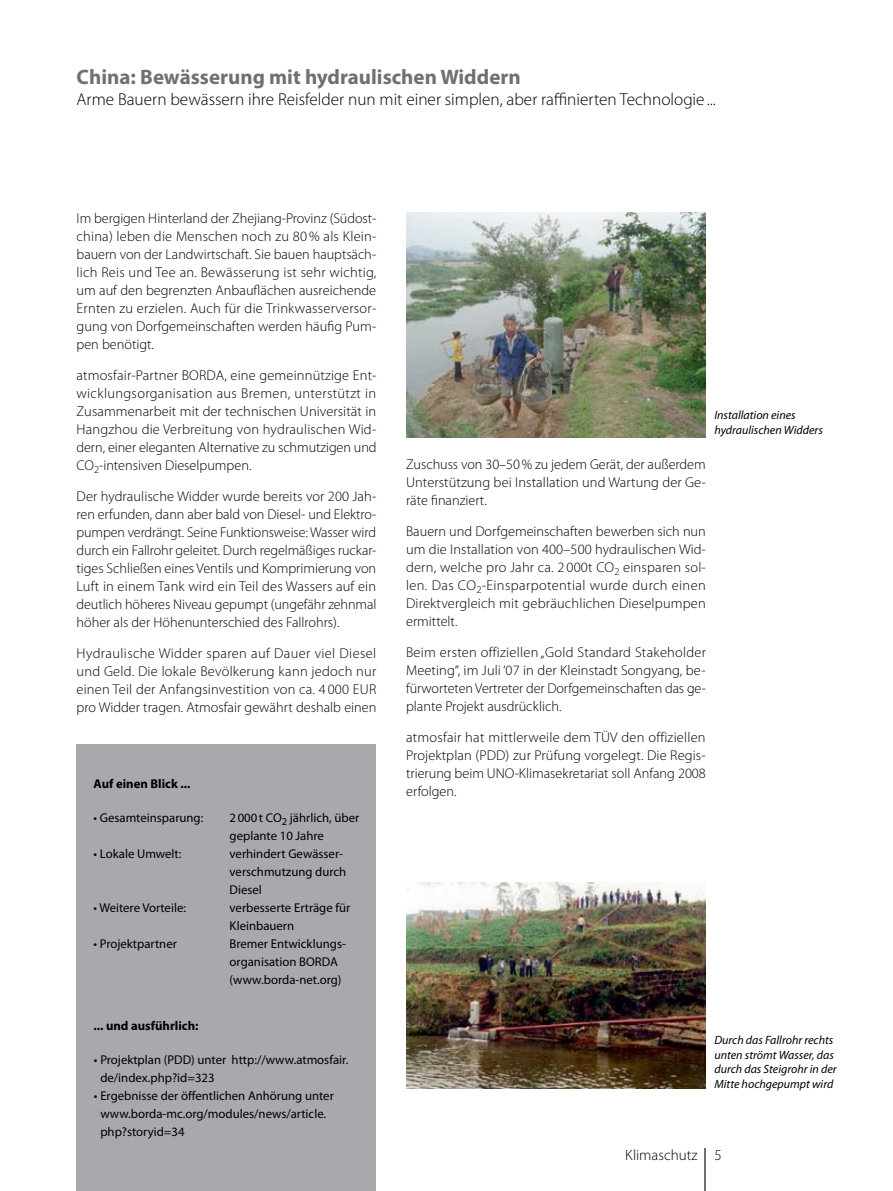
<style>
.page{position:relative;width:893px;height:1191px;background:#fff}
.page>*{position:absolute;margin:0;border:0;box-sizing:border-box;transform-origin:0 0}
.t1{font:700 21px "Myriad Pro";color:#6f7073}
.t2{font:300 17.25px "Myriad Pro";color:#000}
.t3{font:300 15px "Myriad Pro";color:#000}
.t4{font:300 14.25px/18px "Myriad Pro";color:#000;text-align:justify}
.t5{font:12.75px/18px "Myriad Pro";color:#000}
.t6{font:700 12.75px "Myriad Pro";color:#000}
.t7{font:italic 12px/14.4px "Myriad Pro";color:#000}
</style>
<div class="page">
<div style="left:77px;top:744px;width:299px;height:447px;background:#a7a9ac"></div>
<hr style="left:705px;top:1148px;width:1px;height:43px;background:#6f7073">
<img style="left:406px;top:212px;width:300px;height:225px">
<img style="left:406px;top:882px;width:300px;height:206px">
<h1 class="t1" style="left:77px;top:65px;width:446px">China: Bewässerung mit hydraulischen Widdern</h1>
<p class="t2" style="left:77px;top:89px;width:641px">Arme Bauern bewässern ihre Reisfelder nun mit einer simplen, aber raffinierten Technologie ...</p>
<p class="t4" style="left:77px;top:210px;width:301px">Im bergigen Hinterland der Zhejiang-Provinz (Südost&shy;china) leben die Menschen noch zu 80% als Klein&shy;bauern von der Landwirtschaft. Sie bauen hauptsäch&shy;lich Reis und Tee an. Bewässerung ist sehr wichtig, um auf den begrenzten Anbauflächen ausreichende Ernten zu erzielen. Auch für die Trinkwasserversor&shy;gung von Dorfgemeinschaften werden häufig Pum&shy;pen benötigt.</p>
<p class="t4" style="left:77px;top:367px;width:302px">atmosfair-Partner BORDA, eine gemeinnützige Ent&shy;wicklungsorganisation aus Bremen, unterstützt in Zusammenarbeit mit der technischen Universität in Hangzhou die Verbreitung von hydraulischen Wid&shy;dern, einer eleganten Alternative zu schmutzigen und CO<sub>2</sub>-intensiven Dieselpumpen.</p>
<p class="t4" style="left:77px;top:487px;width:301px">Der hydraulische Widder wurde bereits vor 200 Jah&shy;ren erfunden, dann aber bald von Diesel- und Elektro&shy;pumpen verdrängt. Seine Funktionsweise: Wasser wird durch ein Fallrohr geleitet. Durch regelmäßiges ruckar&shy;tiges Schließen eines Ventils und Komprimierung von Luft in einem Tank wird ein Teil des Wassers auf ein deutlich höheres Niveau gepumpt (ungefähr zehnmal höher als der Höhenunterschied des Fallrohrs).</p>
<p class="t4" style="left:77px;top:644px;width:301px">Hydraulische Widder sparen auf Dauer viel Diesel und Geld. Die lokale Bevölkerung kann jedoch nur einen Teil der Anfangsinvestition von ca. 4 000 EUR pro Widder tragen. Atmosfair gewährt deshalb einen</p>
<p class="t6" style="left:94px;top:776px;width:98px">Auf einen Blick ...</p>
<p class="t5" style="left:94px;top:809px;width:111px">• Gesamteinsparung:</p>
<p class="t5" style="left:94px;top:845px;width:89px">• Lokale Umwelt:</p>
<p class="t5" style="left:94px;top:899px;width:94px">• Weitere Vorteile:</p>
<p class="t5" style="left:94px;top:935px;width:85px">• Projektpartner</p>
<p class="t5" style="left:230px;top:809px;width:131px">2000t CO<sub>2</sub> jährlich, über geplante 10 Jahre verhindert Gewässer&shy;verschmutzung durch<br>Diesel<br>verbesserte Erträge für<br>Kleinbauern<br>Bremer Entwicklungs&shy;organisation BORDA (www.borda-net.org)</p>
<p class="t6" style="left:94px;top:1019px;width:106px">... und ausführlich:</p>
<p class="t5" style="left:100px;top:1051px;width:249px;text-indent:-6px">• Projektplan (PDD) unter http://www.atmosfair. de/index.php?id=323</p>
<p class="t5" style="left:100px;top:1087px;width:235px;text-indent:-6px">• Ergebnisse der öffentlichen Anhörung unter www.borda-mc.org/modules/news/article. php?storyid=34</p>
<p class="t7" style="left:714px;top:408px;width:110px">Installation eines hydraulischen Widders</p>
<p class="t4" style="left:406px;top:456px;width:301px">Zuschuss von 30–50% zu jedem Gerät, der außerdem Unterstützung bei Installation und Wartung der Ge&shy;räte finanziert.</p>
<p class="t4" style="left:406px;top:522px;width:301px">Bauern und Dorfgemeinschaften bewerben sich nun um die Installation von 400–500 hydraulischen Wid&shy;dern, welche pro Jahr ca. 2 000t CO<sub>2</sub> einsparen sol&shy;len. Das CO<sub>2</sub>-Einsparpotential wurde durch einen Direktvergleich mit gebräuchlichen Diesel- pumpen ermittelt.</p>
<p class="t4" style="left:406px;top:643px;width:301px">Beim ersten offiziellen „Gold Standard Stakeholder Meeting“, im Juli ‘07 in der Kleinstadt Songyang, be&shy;fürworteten Vertreter der Dorfgemeinschaften das ge&shy;plante Projekt ausdrücklich.</p>
<p class="t4" style="left:406px;top:728px;width:301px">atmosfair hat mittlerweile dem TÜV den offiziellen Projektplan (PDD) zur Prüfung vorgelegt. Die Regis&shy;trierung beim UNO-Klimasekretariat soll Anfang 2008 erfolgen.</p>
<p class="t7" style="left:714px;top:1033px;width:124px">Durch das Fallrohr rechts unten strömt Wasser, das durch das Steigrohr in der<br>Mitte hochgepumpt wird</p>
<p class="t3" style="left:625px;top:1146px;width:74px">Klimaschutz</p>
</div>
